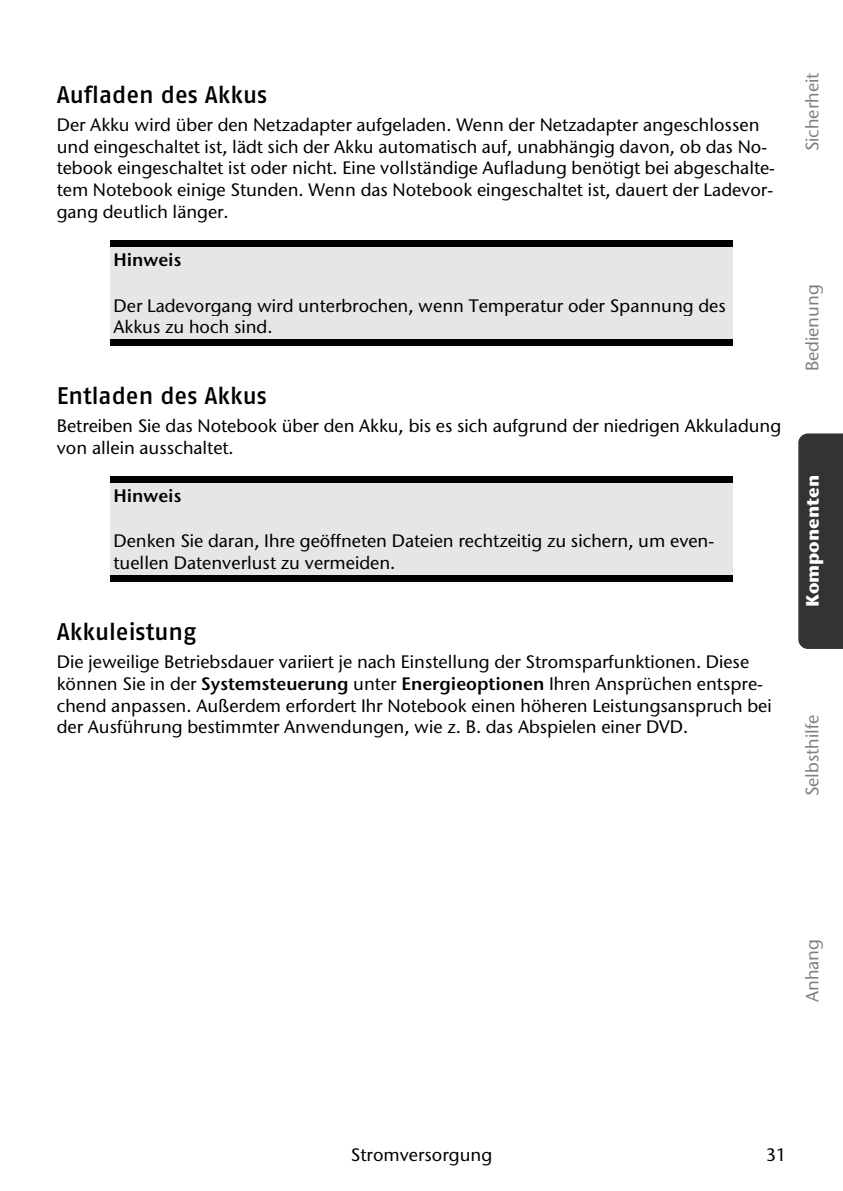
<style>
.page{position:relative;width:843px;height:1191px;background:#fff}
.page>*{position:absolute;margin:0;border:0;box-sizing:border-box;transform-origin:0 0}
.t1{font:500 24px "Medion MD";color:#000}
.t2{font:18px/21.8px "ITC Stone Sans";color:#000}
.t3{font:18px "ITC Stone Sans";color:#808080}
.t4{font:600 18px "ITC Stone Sans";color:#000}
.t5{font:700 18px "ITC Stone Sans";color:#fff}
.s1{font-weight:600}
</style>
<div class="page">
<div style="left:798px;top:433px;width:44px;height:216px;background:#333"></div>
<div style="left:110px;top:246px;width:622px;height:36px;background:#e6e6e6"></div>
<div style="left:110px;top:240px;width:622px;height:6px;background:#000"></div>
<div style="left:110px;top:282px;width:622px;height:34px;background:#e6e6e6"></div>
<div style="left:110px;top:316px;width:622px;height:24px;background:#e6e6e6"></div>
<div style="left:110px;top:340px;width:622px;height:6px;background:#000"></div>
<div style="left:110px;top:482px;width:622px;height:36px;background:#e6e6e6"></div>
<div style="left:110px;top:476px;width:622px;height:6px;background:#000"></div>
<div style="left:110px;top:518px;width:622px;height:34px;background:#e6e6e6"></div>
<div style="left:110px;top:552px;width:622px;height:24px;background:#e6e6e6"></div>
<div style="left:110px;top:576px;width:622px;height:6px;background:#000"></div>
<h1 class="t1" style="left:57px;top:85px;width:212px">Aufladen des Akkus</h1>
<p class="t2" style="left:57px;top:115px;width:719px">Der Akku wird über den Netzadapter aufgeladen. Wenn der Netzadapter angeschlossen und eingeschaltet ist, lädt sich der Akku automatisch auf, unabhängig davon, ob das No&shy;tebook eingeschaltet ist oder nicht. Eine vollständige Aufladung benötigt bei abgeschalte&shy;tem Notebook einige Stunden. Wenn das Notebook eingeschaltet ist, dauert der Ladevor&shy;gang deutlich länger.</p>
<p class="t4" style="left:113px;top:252px;width:69px">Hinweis</p>
<p class="t2" style="left:113px;top:296px;width:613px">Der Ladevorgang wird unterbrochen, wenn Temperatur oder Spannung des<br>Akkus zu hoch sind.</p>
<h1 class="t1" style="left:57px;top:386px;width:212px">Entladen des Akkus</h1>
<p class="t2" style="left:57px;top:416px;width:726px">Betreiben Sie das Notebook über den Akku, bis es sich aufgrund der niedrigen Akkuladung von allein ausschaltet.</p>
<p class="t4" style="left:113px;top:488px;width:69px">Hinweis</p>
<p class="t2" style="left:113px;top:532px;width:602px">Denken Sie daran, Ihre geöffneten Dateien rechtzeitig zu sichern, um even&shy;tuellen Datenverlust zu vermeiden.</p>
<h1 class="t1" style="left:57px;top:622px;width:141px">Akkuleistung</h1>
<p class="t2" style="left:57px;top:652px;width:716px">Die jeweilige Betriebsdauer variiert je nach Einstellung der Stromsparfunktionen. Diese können Sie in der <span class="s1">Systemsteuerung</span> unter <span class="s1">Energieoptionen</span> Ihren Ansprüchen entspre&shy;chend anpassen. Außerdem erfordert Ihr Notebook einen höheren Leistungsanspruch bei der Ausführung bestimmter Anwendungen, wie z. B. das Abspielen einer DVD.</p>
<p class="t3" style="left:805px;top:151px;width:80px;rotate:-90deg">Sicherheit</p>
<p class="t3" style="left:805px;top:371px;width:88px;rotate:-90deg">Bedienung</p>
<p class="t5" style="left:805px;top:607px;width:134px;rotate:-90deg">Komponenten</p>
<p class="t3" style="left:805px;top:796px;width:83px;rotate:-90deg">Selbsthilfe</p>
<p class="t3" style="left:805px;top:1002px;width:64px;rotate:-90deg">Anhang</p>
<p class="t2" style="left:351px;top:1145px;width:143px">Stromversorgung</p>
<p class="t2" style="left:765px;top:1145px;width:22px">31</p>
</div>
